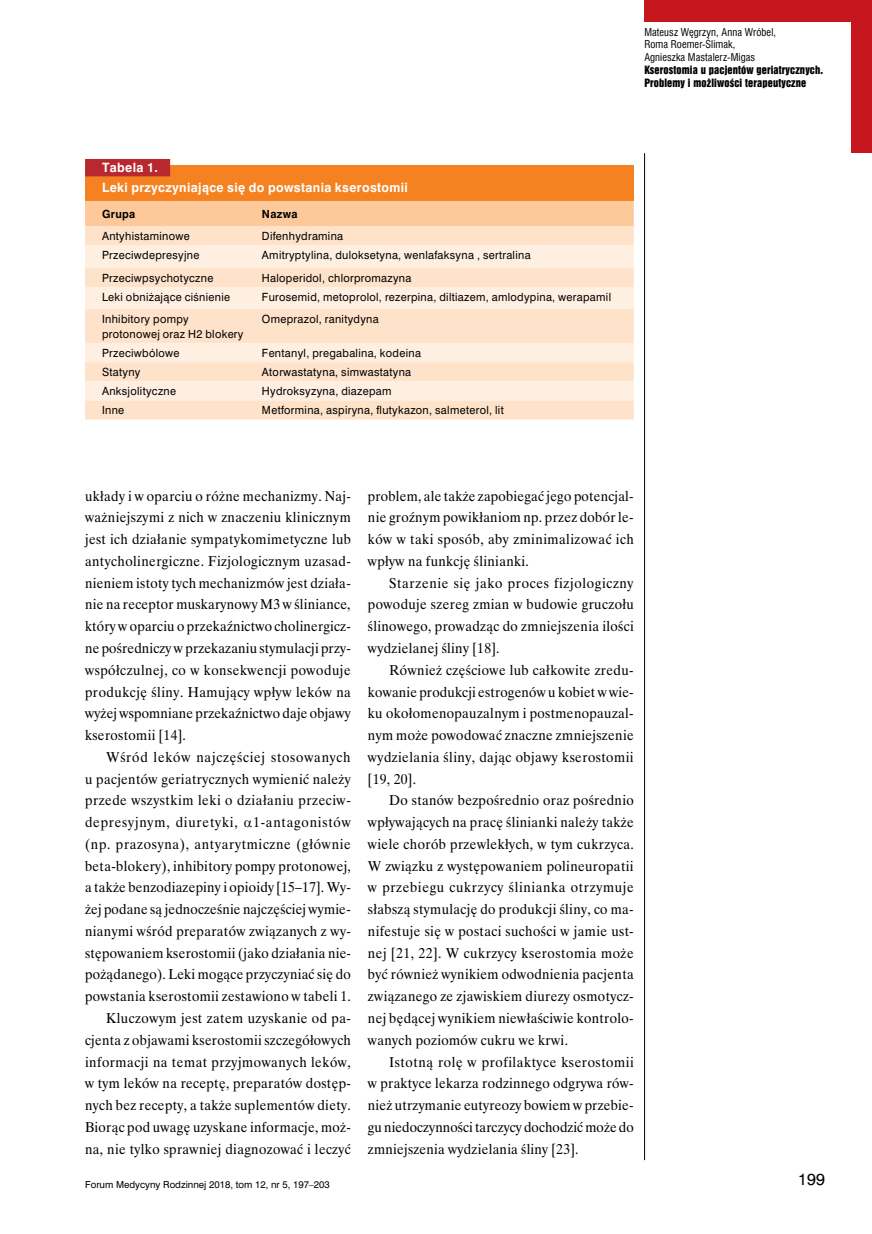
<style>
.page{position:relative;width:872px;height:1234px;background:#fff}
.page>*{position:absolute;margin:0;border:0;box-sizing:border-box;transform-origin:0 0}
.t1{font:15px "Swis 721 PL";color:#000}
._072_-_Tekst_-_nastę{font:14.25px/21.8px "Time Ibis EE";letter-spacing:.025em;color:#000;text-align:justify;scale:.95 1}
.T1_-_Tabela_-_tytuł{font:700 12px "Swis 721 PL";letter-spacing:.03em;color:#fff}
.T1_-_Tabela_-_tytul{font:700 12px "Swis 721 PL";letter-spacing:.03em;color:#fff}
.T3_-_Tabela_-_tekst{font:10.5px/15px "Swis 721 PL";letter-spacing:.03em;color:#000}
.t2{font:10.5px/12.8px "Swis 721 Cn EU";letter-spacing:.005em;color:#000}
.t3{font:10.5px/12.8px "Swis 921 EU";letter-spacing:.01em;color:#000}
.T2_-_Tabela_-_nagłów{font:700 10.5px "Swis 721 PL";letter-spacing:.03em;color:#000}
.t4{font:9px "Swis 721 PL";color:#000}
</style>
<div class="page">
<hr style="left:644px;top:153px;width:1px;height:1006px;background:#000">
<div style="left:644px;top:0;width:228px;height:21px;background:#c4161c"></div>
<div style="left:850px;top:0;width:22px;height:153px;background:#c4161c"></div>
<div style="left:85px;top:166px;width:549px;height:35px;background:#f58220"></div>
<div style="left:85px;top:201px;width:549px;height:25px;background:#fdc99b"></div>
<div style="left:85px;top:226px;width:549px;height:193px;background:#fee2c9"></div>
<svg style="left:85px;top:245px;width:549px;height:155px;background:#fee9d6"></svg>
<div style="left:85px;top:159px;width:85px;height:17px;background:#b8292f"></div>
<p class="t2" style="left:644px;top:25px;width:133px">Mateusz Węgrzyn, Anna Wróbel,<br>Roma Roemer-Ślimak,<br>Agnieszka Mastalerz-Migas</p>
<p class="t3" style="left:644px;top:63px;width:180px">Kserostomia u pacjentów geriatrycznych.<br>Problemy i możliwości terapeutyczne</p>
<p class="T1_-_Tabela_-_tytul" style="left:102px;top:159px;width:57px">Tabela 1.</p>
<p class="T1_-_Tabela_-_tytuł" style="left:102px;top:180px;width:307px">Leki przyczyniające się do powstania kserostomii</p>
<p class="T2_-_Tabela_-_nagłów" style="left:102px;top:207px;width:35px">Grupa</p>
<p class="T2_-_Tabela_-_nagłów" style="left:262px;top:207px;width:37px">Nazwa</p>
<p class="T3_-_Tabela_-_tekst" style="left:102px;top:228px;width:89px">Antyhistaminowe</p>
<p class="T3_-_Tabela_-_tekst" style="left:262px;top:228px;width:83px">Difenhydramina</p>
<p class="T3_-_Tabela_-_tekst" style="left:102px;top:247px;width:99px">Przeciwdepresyjne</p>
<p class="T3_-_Tabela_-_tekst" style="left:262px;top:247px;width:270px">Amitryptylina, duloksetyna, wenlafaksyna , sertralina</p>
<p class="T3_-_Tabela_-_tekst" style="left:102px;top:270px;width:113px">Przeciwpsychotyczne</p>
<p class="T3_-_Tabela_-_tekst" style="left:262px;top:270px;width:151px">Haloperidol, chlorpromazyna</p>
<p class="T3_-_Tabela_-_tekst" style="left:102px;top:289px;width:130px">Leki obniżające ciśnienie</p>
<p class="T3_-_Tabela_-_tekst" style="left:262px;top:289px;width:351px">Furosemid, metoprolol, rezerpina, diltiazem, amlodypina, werapamil</p>
<p class="T3_-_Tabela_-_tekst" style="left:102px;top:311px;width:143px">Inhibitory pompy protonowej oraz H2 blokery</p>
<p class="T3_-_Tabela_-_tekst" style="left:262px;top:311px;width:118px">Omeprazol, ranitydyna</p>
<p class="T3_-_Tabela_-_tekst" style="left:102px;top:345px;width:79px">Przeciwbólowe</p>
<p class="T3_-_Tabela_-_tekst" style="left:262px;top:345px;width:160px">Fentanyl, pregabalina, kodeina</p>
<p class="T3_-_Tabela_-_tekst" style="left:102px;top:364px;width:40px">Statyny</p>
<p class="T3_-_Tabela_-_tekst" style="left:262px;top:364px;width:151px">Atorwastatyna, simwastatyna</p>
<p class="T3_-_Tabela_-_tekst" style="left:102px;top:383px;width:75px">Anksjolityczne</p>
<p class="T3_-_Tabela_-_tekst" style="left:262px;top:383px;width:131px">Hydroksyzyna, diazepam</p>
<p class="T3_-_Tabela_-_tekst" style="left:102px;top:402px;width:24px">Inne</p>
<p class="T3_-_Tabela_-_tekst" style="left:262px;top:402px;width:243px">Metformina, aspiryna, flutykazon, salmeterol, lit</p>
<p class="_072_-_Tekst_-_nastę" style="left:85px;top:484px;width:281px">układy i w oparciu o różne mechanizmy. Naj&shy;ważniejszymi z nich w znaczeniu klinicznym jest ich działanie sympatykomimetyczne lub antycholinergiczne. Fizjologicznym uzasad&shy;nieniem istoty tych mechanizmów jest działa&shy;nie na receptor muskarynowy M3 w śliniance, który w oparciu o przekaźnictwo cholinergicz&shy;ne pośredniczy w przekazaniu stymulacji przy&shy;współczulnej, co w konsekwencji powoduje produkcję śliny. Hamujący wpływ leków na wyżej wspomniane przekaźnictwo daje objawy kserostomii [14].</p>
<p class="_072_-_Tekst_-_nastę" style="left:85px;top:745px;width:281px;text-indent:21px">Wśród leków najczęściej stosowanych u pacjentów geriatrycznych wymienić należy przede wszystkim leki o działaniu przeciw&shy;depresyjnym, diuretyki, 1-antagonistów (np. prazosyna), antyarytmiczne (głównie beta-blokery), inhibitory pompy protonowej, a także benzodiazepiny i opioidy [15–17]. Wy&shy;żej podane są jednocześnie najczęściej wymie&shy;nianymi wśród preparatów związanych z wy&shy;stępowaniem kserostomii (jako działania nie&shy;pożądanego). Leki mogące przyczyniać się do powstania kserostomii zestawiono w tabeli 1.</p>
<p class="_072_-_Tekst_-_nastę" style="left:85px;top:1006px;width:281px;text-indent:21px">Kluczowym jest zatem uzyskanie od pa&shy;cjenta z objawami kserostomii szczegółowych informacji na temat przyjmowanych leków, w tym leków na receptę, preparatów dostęp&shy;nych bez recepty, a także suplementów diety.<br>Biorąc pod uwagę uzyskane informacje, moż&shy;na, nie tylko sprawniej diagnozować i leczyć</p>
<p class="_072_-_Tekst_-_nastę" style="left:368px;top:484px;width:281px">problem, ale także zapobiegać jego potencjal&shy;nie groźnym powikłaniom np. przez dobór le&shy;ków w taki sposób, aby zminimalizować ich wpływ na funkcję ślinianki.</p>
<p class="_072_-_Tekst_-_nastę" style="left:368px;top:571px;width:281px;text-indent:21px">Starzenie się jako proces fizjologiczny powoduje szereg zmian w budowie gruczołu ślinowego, prowadząc do zmniejszenia ilości wydzielanej śliny [18].</p>
<p class="_072_-_Tekst_-_nastę" style="left:368px;top:658px;width:281px;text-indent:21px">Również częściowe lub całkowite zredu&shy;kowanie produkcji estrogenów u kobiet w wie&shy;ku okołomenopauzalnym i postmenopauzal&shy;nym może powodować znaczne zmniejszenie wydzielania śliny, dając objawy kserostomii [19, 20].</p>
<p class="_072_-_Tekst_-_nastę" style="left:368px;top:789px;width:281px;text-indent:21px">Do stanów bezpośrednio oraz pośrednio wpływających na pracę ślinianki należy także wiele chorób przewlekłych, w tym cukrzyca.<br>W związku z występowaniem polineuropatii w przebiegu cukrzycy ślinianka otrzymuje słabszą stymulację do produkcji śliny, co ma&shy;nifestuje się w postaci suchości w jamie ust&shy;nej [21, 22]. W cukrzycy kserostomia może być również wynikiem odwodnienia pacjenta związanego ze zjawiskiem diurezy osmotycz&shy;nej będącej wynikiem niewłaściwie kontrolo&shy;wanych poziomów cukru we krwi.</p>
<p class="_072_-_Tekst_-_nastę" style="left:368px;top:1050px;width:281px;text-indent:21px">Istotną rolę w profilaktyce kserostomii w praktyce lekarza rodzinnego odgrywa rów&shy;nież utrzymanie eutyreozy bowiem w przebie&shy;gu niedoczynności tarczycy dochodzić może do zmniejszenia wydzielania śliny [23].</p>
<p class="t4" style="left:85px;top:1178px;width:246px">Forum Medycyny Rodzinnej 2018, tom 12, nr 5, 197–203</p>
<p class="t1" style="left:798px;top:1169px;width:29px">199</p>
</div>
